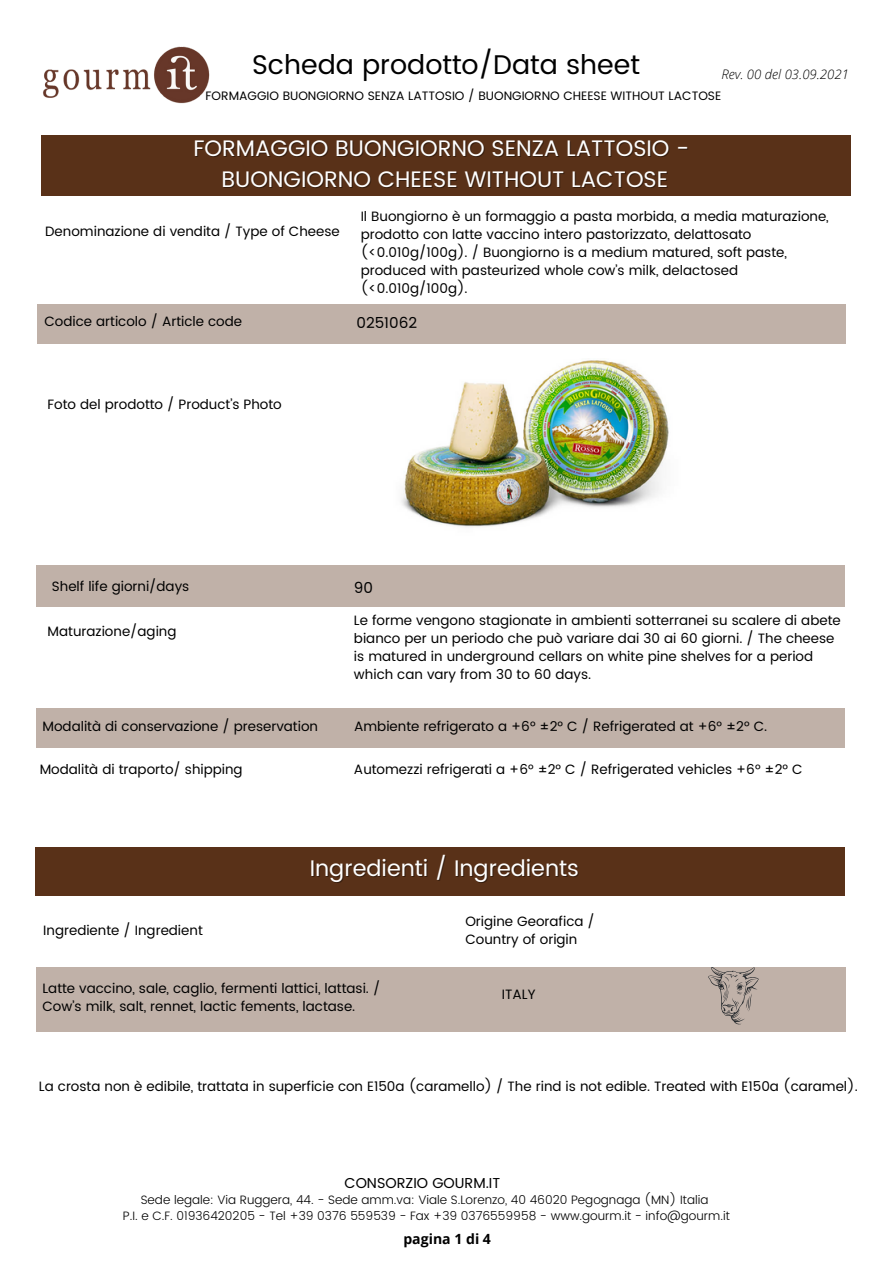
<style>
.page{position:relative;width:894px;height:1264px;background:#fff}
.page>*{position:absolute;margin:0;border:0;box-sizing:border-box;transform-origin:0 0}
.t1{font:27px "Poppins";color:#000}
.t2{font:22.5px "Poppins";color:#fff}
.t3{font:15px "Poppins";color:#000}
.t4{font:14.4px "Poppins";color:#000}
.t5{font:700 14.1px "Open Sans";color:#000}
.t6{font:13.5px/18px "Poppins";color:#000}
.t7{font:italic 300 13.2px "Open Sans";color:#000}
.t8{font:300 12.15px "Poppins";color:#000}
.t9{font:12.15px "Poppins";color:#000}
</style>
<div class="page">
<div style="left:36px;top:847px;width:808px;height:49px;background:#593118"></div>
<div style="left:37px;top:966px;width:808px;height:65px;background:#c0b1a8"></div>
<div style="left:41px;top:135px;width:809px;height:60px;background:#593118"></div>
<div style="left:36px;top:565px;width:809px;height:41px;background:#c0b1a8"></div>
<div style="left:37px;top:304px;width:808px;height:39px;background:#c0b1a8"></div>
<img style="left:43px;top:46px;width:167px;height:58px">
<div style="left:36px;top:708px;width:808px;height:39px;background:#c0b1a8"></div>
<svg style="left:707px;top:966px;width:51px;height:58px"></svg>
<img style="left:401px;top:360px;width:268px;height:167px">
<p class="t1" style="left:252px;top:48px;width:389px">Scheda prodotto/Data sheet</p>
<p class="t7" style="left:721px;top:65px;width:129px">Rev. 00 del 03.09.2021</p>
<p class="t9" style="left:205px;top:89px;width:517px">FORMAGGIO BUONGIORNO SENZA LATTOSIO / BUONGIORNO CHEESE WITHOUT LACTOSE</p>
<p class="t2" style="left:193px;top:135px;width:497px">FORMAGGIO BUONGIORNO SENZA LATTOSIO -</p>
<p class="t2" style="left:221px;top:166px;width:448px">BUONGIORNO CHEESE WITHOUT LACTOSE</p>
<p class="t6" style="left:45px;top:222px;width:296px">Denominazione di vendita / Type of Cheese</p>
<p class="t6" style="left:360px;top:207px;width:469px">Il Buongiorno è un formaggio a pasta morbida, a media maturazione, prodotto con latte vaccino intero pastorizzato, delattosato (&lt;0.010g/100g). / Buongiorno is a medium matured, soft paste, produced with pasteurized whole cow’s milk, delactosed (&lt;0.010g/100g).</p>
<p class="t6" style="left:44px;top:312px;width:199px">Codice articolo / Article code</p>
<p class="t3" style="left:356px;top:314px;width:62px">0251062</p>
<p class="t6" style="left:48px;top:395px;width:235px">Foto del prodotto / Product’s Photo</p>
<p class="t6" style="left:52px;top:577px;width:139px">Shelf life giorni/days</p>
<p class="t3" style="left:354px;top:579px;width:21px">90</p>
<p class="t6" style="left:48px;top:622px;width:130px">Maturazione/aging</p>
<p class="t6" style="left:354px;top:611px;width:488px">Le forme vengono stagionate in ambienti sotterranei su scalere di abete bianco per un periodo che può variare dai 30 ai 60 giorni. / The cheese is matured in underground cellars on white pine shelves for a period which can vary from 30 to 60 days.</p>
<p class="t6" style="left:42px;top:717px;width:277px">Modalità di conservazione / preservation</p>
<p class="t6" style="left:40px;top:759px;width:204px">Modalità di traporto/ shipping</p>
<p class="t6" style="left:354px;top:717px;width:414px">Ambiente refrigerato a +6° ±2° C / Refrigerated at +6° ±2° C.</p>
<p class="t6" style="left:354px;top:759px;width:450px">Automezzi refrigerati a +6° ±2° C / Refrigerated vehicles +6° ±2° C</p>
<p class="t6" style="left:43px;top:921px;width:161px">Ingrediente / Ingredient</p>
<p class="t2" style="left:309px;top:854px;width:271px">Ingredienti / Ingredients</p>
<p class="t6" style="left:465px;top:912px;width:131px">Origine Georafica /</p>
<p class="t6" style="left:465px;top:930px;width:113px">Country of origin</p>
<p class="t6" style="left:42px;top:979px;width:339px">Latte vaccino, sale, caglio, fermenti lattici, lattasi. /</p>
<p class="t6" style="left:42px;top:997px;width:314px">Cow’s milk, salt, rennet, lactic fements, lactase.</p>
<p class="t6" style="left:502px;top:985px;width:35px">ITALY</p>
<p class="t6" style="left:39px;top:1077px;width:820px">La crosta non è edibile, trattata in superficie con E150a (caramello) / The rind is not edible. Treated with E150a (caramel).</p>
<p class="t4" style="left:344px;top:1174px;width:157px">CONSORZIO GOURM.IT</p>
<p class="t8" style="left:141px;top:1192px;width:569px">Sede legale: Via Ruggera, 44. - Sede amm.va: Viale S.Lorenzo, 40 46020 Pegognaga (MN) Italia</p>
<p class="t8" style="left:123px;top:1208px;width:608px">P.I. e C.F. 01936420205 - Tel +39 0376 559539 - Fax +39 0376559958 - www.gourm.it - info@gourm.it</p>
<p class="t5" style="left:403px;top:1228px;width:89px">pagina 1 di 4</p>
</div>
